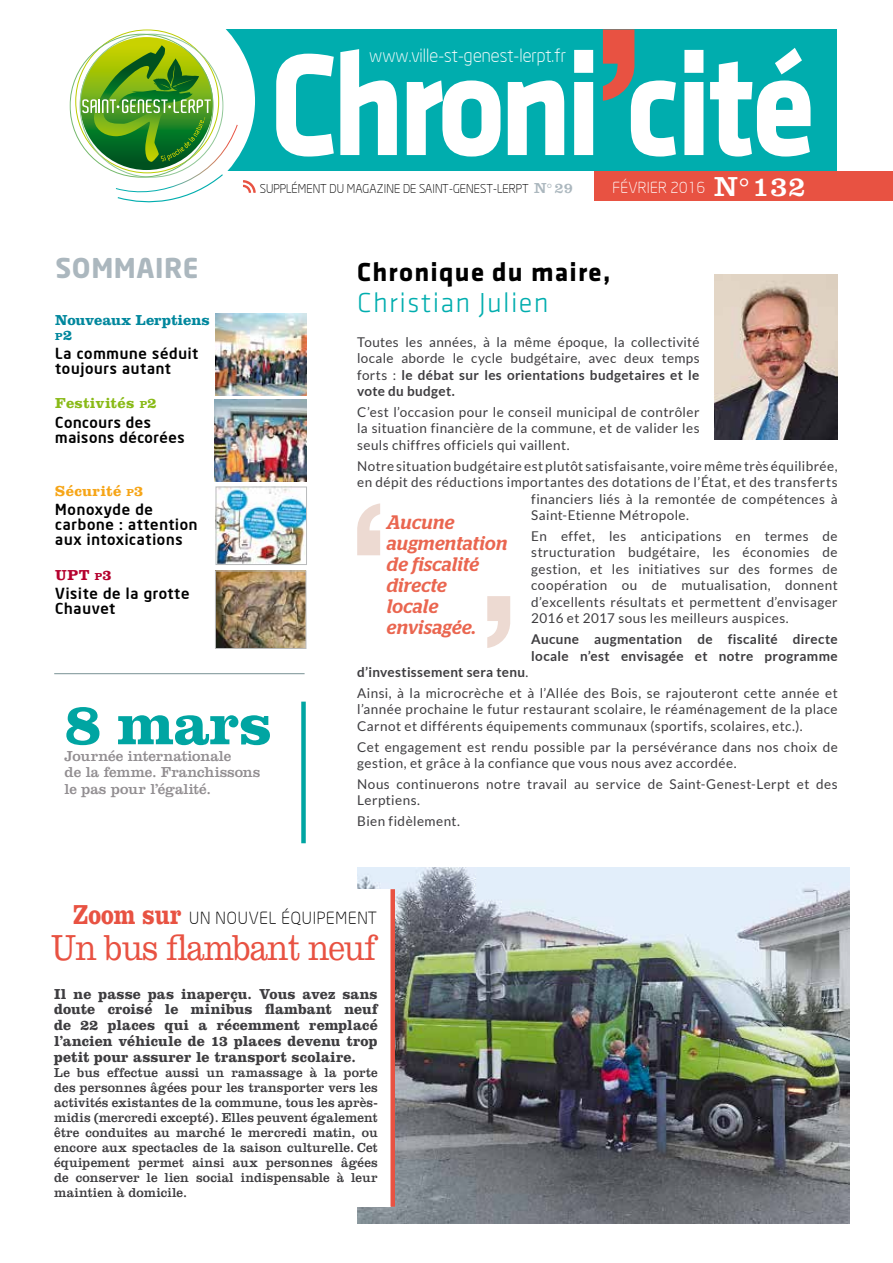
<style>
.page{position:relative;width:893px;height:1263px;background:#fff}
.page>*{position:absolute;margin:0;border:0;box-sizing:border-box;transform-origin:0 0}
.t1{font:700 150px "Klavika";letter-spacing:-.05em;color:#fff;scale:.88 1}
.t2{font:700 60px "Clarendon";color:#00a5a2}
.t3{font:300 37.5px "Clarendon";letter-spacing:-.03em;color:#e85242;scale:.86 1}
.t4{font:300 28.5px "Klavika";letter-spacing:.045em;color:#00adae}
.t5{font:700 27px "Klavika";letter-spacing:.045em;color:#000}
.t6{font:700 27px "Neo Sans";letter-spacing:.02em;color:#abb7be}
.t7{font:italic 500 19.5px/21px "Stag";letter-spacing:.02em;color:#ea6650}
.t8{font:300 18px "Neo Sans Intel";color:#fff}
.t9{font:300 16.5px "Neo Sans Intel";letter-spacing:.05em;color:#000}
.t10{font:700 15px/15.9px "Clarendon";letter-spacing:.01em;color:#3e3d40;text-align:justify}
.t11{font:500 15px/15px "Neo Sans Intel";letter-spacing:.05em;color:#000}
.t12{font:15px/16.5px "Clarendon";color:#928e91}
.t13{font:700 15px "Clarendon";letter-spacing:-.01em;color:#00879d}
.t14{font:300 15px "Neo Sans Intel";letter-spacing:.02em;color:#fff}
.t15{font:700 15px "Clarendon";letter-spacing:.015em;color:#89ba17}
.t16{font:700 15px "Clarendon";letter-spacing:.025em;color:#f6a517}
.t17{font:700 15px "Clarendon";color:#b5012e}
.t18{font:13.5px/16.5px "Lato";letter-spacing:.03em;color:#3e3d40}
.t19{font:13.5px/15px "Clarendon";letter-spacing:.01em;color:#3e3d40;text-align:justify}
.t20{font:700 13.5px/16.5px "Lato";letter-spacing:.025em;color:#3e3d40}
.t21{font:300 12px "Neo Sans Intel";letter-spacing:.01em;color:#000}
.t22{font:700 10.5px "Clarendon";color:#00879d}
.s1{font-size:178.5px;color:#00adae}
.s2{font-family:"Clarendon";font-weight:400;font-size:15px;color:#abb7be}
.s3{font-family:"Clarendon";font-weight:400;font-size:28.5px}
.s4{font-size:15px}
.s5{font-size:10.5px}
.s6{font-weight:700}
.s7{font-family:"Clarendon";font-weight:700;font-size:28.5px;color:#e85242}
</style>
<div class="page">
<div style="left:191px;top:29px;width:646px;height:142px;background:#00adae"></div>
<div style="left:594px;top:171px;width:299px;height:29px;background:#e85242"></div>
<svg style="left:603px;top:29px;width:32px;height:72px"></svg>
<div style="left:301px;top:702px;width:5px;height:141px;background:#00a5a2"></div>
<img style="left:357px;top:867px;width:492px;height:357px">
<div style="left:0;top:889px;width:391px;height:317px;background:#fff"></div>
<div style="left:390px;top:889px;width:5px;height:317px;background:#e85242"></div>
<hr style="left:54px;top:673px;width:251px;height:1px;background:#869c9f">
<img style="left:217px;top:573px;width:87px;height:74px">
<div style="left:215px;top:571px;width:91px;height:78px;border:1px solid #b9bbbc"></div>
<img style="left:215px;top:313px;width:92px;height:82px">
<img style="left:215px;top:400px;width:92px;height:81px">
<img style="left:218px;top:489px;width:87px;height:74px">
<div style="left:216px;top:487px;width:91px;height:78px;border:1px solid #b9bbbc"></div>
<img style="left:714px;top:274px;width:124px;height:165px">
<svg style="left:69px;top:29px;width:187px;height:174px"></svg>
<svg style="left:357px;top:503px;width:23px;height:52px"></svg>
<svg style="left:487px;top:596px;width:24px;height:52px"></svg>
<h1 class="t1" style="left:270px;top:23px;width:622px">Chroni<span class="s1">’</span>cité</h1>
<p class="t21" style="left:260px;top:181px;width:315px">SUPPLÉMENT DU MAGAZINE DE SAINT-GENEST-LERPT <span class="s2">N°29</span></p>
<p class="t14" style="left:613px;top:178px;width:195px">FÉVRIER 2016 <span class="s3">N°132</span></p>
<h3 class="t8" style="left:369px;top:45px;width:198px">www.ville-st-genest-lerpt.fr</h3>
<h3 class="t6" style="left:56px;top:256px;width:145px">SOMMAIRE</h3>
<p class="t13" style="left:55px;top:311px;width:156px">Nouveaux Lerptiens</p>
<p class="t22" style="left:55px;top:330px;width:19px">p<span class="s4">2</span></p>
<p class="t11" style="left:55px;top:346px;width:144px">La commune séduit toujours autant</p>
<p class="t15" style="left:55px;top:394px;width:103px">Festivités <span class="s5">p</span>2</p>
<p class="t11" style="left:55px;top:414px;width:131px">Concours des maisons décorées</p>
<p class="t16" style="left:55px;top:482px;width:90px">Sécurité <span class="s5">p</span>3</p>
<p class="t11" style="left:55px;top:502px;width:144px">Monoxyde de carbone : attention aux intoxications</p>
<p class="t17" style="left:55px;top:565px;width:58px">UPT <span class="s5">p</span>3</p>
<p class="t11" style="left:55px;top:585px;width:136px">Visite de la grotte<br>Chauvet</p>
<h2 class="t2" style="left:65px;top:688px;width:209px">8 mars</h2>
<p class="t12" style="left:65px;top:747px;width:197px">Journée internationale<br>de la femme. Franchissons le pas pour l’égalité.</p>
<h3 class="t5" style="left:357px;top:257px;width:255px">Chronique du maire,</h3>
<h3 class="t4" style="left:357px;top:288px;width:193px">Christian Julien</h3>
<p class="t18" style="left:357px;top:333px;width:344px;text-align:justify">Toutes les années, à la même époque, la collectivité locale aborde le cycle budgétaire, avec deux temps forts : <span class="s6">le débat sur les orientations budgetaires et le vote du budget.</span></p>
<p class="t18" style="left:357px;top:404px;width:344px;text-align:justify">C’est l’occasion pour le conseil municipal de contrôler la situation financière de la commune, et de valider les seuls chiffres officiels qui vaillent.</p>
<p class="t18" style="left:357px;top:457px;width:482px">Notre situation budgétaire est plutôt satisfaisante, voire même très équilibrée,</p>
<p class="t18" style="left:357px;top:474px;width:482px">en dépit des réductions importantes des dotations de l’État, et des transferts</p>
<p class="t18" style="left:531px;top:490px;width:308px">financiers liés à la remontée de compétences à</p>
<p class="t18" style="left:531px;top:507px;width:159px">Saint-Etienne Métropole.</p>
<p class="t18" style="left:531px;top:527px;width:308px;text-align:justify">En effet, les anticipations en termes de structuration budgétaire, les économies de gestion, et les initiatives sur des formes de coopération ou de mutualisation, donnent d’excellents résultats et permettent d’envisager 2016 et 2017 sous les meilleurs auspices.</p>
<p class="t20" style="left:531px;top:631px;width:308px">Aucune augmentation de fiscalité directe locale n’est envisagée et notre programme</p>
<p class="t18" style="left:357px;top:662px;width:482px;line-height:20.7px"><span class="s6">d’investissement sera tenu</span>.<br>Ainsi, à la microcrèche et à l’Allée des Bois, se rajouteront cette année et</p>
<p class="t18" style="left:357px;top:701px;width:482px">l’année prochaine le futur restaurant scolaire, le réaménagement de la place<br>Carnot et différents équipements communaux (sportifs, scolaires, etc.).</p>
<p class="t18" style="left:357px;top:738px;width:482px">Cet engagement est rendu possible par la persévérance dans nos choix de gestion, et grâce à la confiance que vous nous avez accordée.</p>
<p class="t18" style="left:357px;top:775px;width:482px">Nous continuerons notre travail au service de Saint-Genest-Lerpt et des<br>Lerptiens.</p>
<p class="t18" style="left:357px;top:813px;width:104px">Bien fidèlement.</p>
<h3 class="t7" style="left:387px;top:513px;width:122px">Aucune augmentation de fiscalité directe<br>locale envisagée.</h3>
<p class="t9" style="left:73px;top:908px;width:305px"><span class="s7">Zoom sur</span> UN NOUVEL ÉQUIPEMENT</p>
<h3 class="t3" style="left:51px;top:925px;width:380px">Un bus flambant neuf</h3>
<p class="t10" style="left:54px;top:985px;width:325px">Il ne passe pas inaperçu. Vous avez sans doute croisé le minibus flambant neuf de 22 places qui a récemment remplacé l’ancien véhicule de 13 places devenu trop petit pour assurer le transport scolaire.</p>
<p class="t19" style="left:54px;top:1065px;width:325px">Le bus effectue aussi un ramassage à la porte des personnes âgées pour les transporter vers les activités existantes de la commune, tous les après&shy;midis (mercredi excepté). Elles peuvent également être conduites au marché le mercredi matin, ou encore aux spectacles de la saison culturelle. Cet équipement permet ainsi aux personnes âgées de conserver le lien social indispensable à leur maintien à domicile.</p>
</div>
